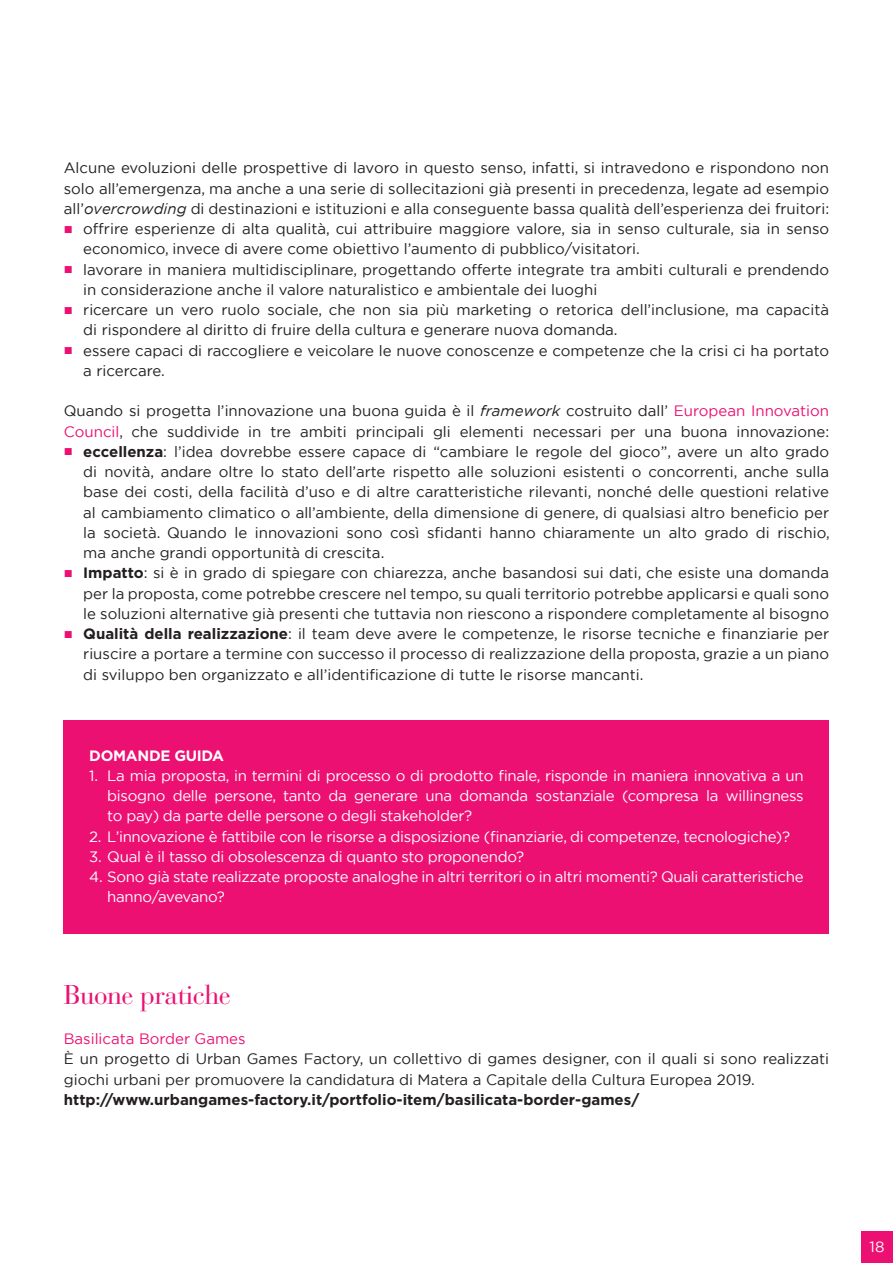
<style>
.page{position:relative;width:893px;height:1263px;background:#fff}
.page>*{position:absolute;margin:0;border:0;box-sizing:border-box;transform-origin:0 0}
.t1{font:27px "Bauer Bodoni Std";letter-spacing:-.02em;color:#ec1072}
.t2{font:15px/20.2px "Gotham";color:#231f20}
.t3{font:15px/20.2px "Gotham";letter-spacing:-.02em;color:#fff;text-align:justify}
.t4{font:700 15px "Gotham";color:#231f20}
.t5{font:15px "Gotham";color:#ec1072}
.t6{font:700 15px "Gotham";letter-spacing:-.02em;color:#fff}
.s1{font-style:italic}
.s2{font-family:"Arial";color:#ec1072}
.s3{color:#ec1072}
.s4{font-weight:700}
</style>
<div class="page">
<div style="left:861px;top:1231px;width:32px;height:32px;background:#ec1072"></div>
<div style="left:64px;top:720px;width:765px;height:213px;background:#ec1072"></div>
<p class="t2" style="left:64px;top:158px;width:767px;text-align:justify">Alcune evoluzioni delle prospettive di lavoro in questo senso, infatti, si intravedono e rispondono non solo all’emergenza, ma anche a una serie di sollecitazioni già presenti in precedenza, legate ad esempio all’<span class="s1">overcrowding</span> di destinazioni e istituzioni e alla conseguente bassa qualità dell’esperienza dei fruitori:</p>
<p class="t2" style="left:83px;top:218px;width:747px;text-indent:-20px"><span class="s2">■</span> offrire esperienze di alta qualità, cui attribuire maggiore valore, sia in senso culturale, sia in senso economico, invece di avere come obiettivo l’aumento di pubblico/visitatori.</p>
<p class="t2" style="left:83px;top:259px;width:747px;text-indent:-20px"><span class="s2">■</span> lavorare in maniera multidisciplinare, progettando offerte integrate tra ambiti culturali e prendendo in considerazione anche il valore naturalistico e ambientale dei luoghi</p>
<p class="t2" style="left:83px;top:299px;width:747px;text-indent:-20px"><span class="s2">■</span> ricercare un vero ruolo sociale, che non sia più marketing o retorica dell’inclusione, ma capacità di rispondere al diritto di fruire della cultura e generare nuova domanda.</p>
<p class="t2" style="left:83px;top:340px;width:747px;text-indent:-20px"><span class="s2">■</span> essere capaci di raccogliere e veicolare le nuove conoscenze e competenze che la crisi ci ha portato a ricercare.</p>
<p class="t2" style="left:64px;top:401px;width:767px">Quando si progetta l’innovazione una buona guida è il <span class="s1">framework</span> costruito dall’ <span class="s3">European Innovation<br>Council</span>, che suddivide in tre ambiti principali gli elementi necessari per una buona innovazione:</p>
<p class="t2" style="left:83px;top:441px;width:748px;text-align:justify;text-indent:-20px"><span class="s2">■</span> <span class="s4">eccellenza</span>: l’idea dovrebbe essere capace di “cambiare le regole del gioco”, avere un alto grado di novità, andare oltre lo stato dell’arte rispetto alle soluzioni esistenti o concorrenti, anche sulla base dei costi, della facilità d’uso e di altre caratteristiche rilevanti, nonché delle questioni relative al cambiamento climatico o all’ambiente, della dimensione di genere, di qualsiasi altro beneficio per la società. Quando le innovazioni sono così sfidanti hanno chiaramente un alto grado di rischio, ma anche grandi opportunità di crescita.</p>
<p class="t2" style="left:83px;top:563px;width:747px;text-align:justify;text-indent:-20px"><span class="s2">■</span> <span class="s4">Impatto</span>: si è in grado di spiegare con chiarezza, anche basandosi sui dati, che esiste una domanda per la proposta, come potrebbe crescere nel tempo, su quali territorio potrebbe applicarsi e quali sono le soluzioni alternative già presenti che tuttavia non riescono a rispondere completamente al bisogno</p>
<p class="t2" style="left:83px;top:623px;width:747px;text-align:justify;text-indent:-20px"><span class="s2">■</span> <span class="s4">Qualità della realizzazione</span>: il team deve avere le competenze, le risorse tecniche e finanziarie per riuscire a portare a termine con successo il processo di realizzazione della proposta, grazie a un piano di sviluppo ben organizzato e all’identificazione di tutte le risorse mancanti.</p>
<p class="t6" style="left:89px;top:745px;width:136px">DOMANDE GUIDA</p>
<p class="t3" style="left:107px;top:765px;width:698px;text-indent:-18px">1. La mia proposta, in termini di processo o di prodotto finale, risponde in maniera innovativa a un bisogno delle persone, tanto da generare una domanda sostanziale (compresa la willingness to pay) da parte delle persone o degli stakeholder?</p>
<p class="t3" style="left:89px;top:826px;width:702px">2. L’innovazione è fattibile con le risorse a disposizione (finanziarie, di competenze, tecnologiche)?</p>
<p class="t3" style="left:89px;top:846px;width:436px">3. Qual è il tasso di obsolescenza di quanto sto proponendo?</p>
<p class="t3" style="left:107px;top:866px;width:698px;text-indent:-18px">4. Sono già state realizzate proposte analoghe in altri territori o in altri momenti? Quali caratteristiche hanno/avevano?</p>
<h1 class="t1" style="left:64px;top:978px;width:168px">Buone pratiche</h1>
<p class="t5" style="left:64px;top:1029px;width:183px">Basilicata Border Games</p>
<p class="t2" style="left:64px;top:1049px;width:767px">È un progetto di Urban Games Factory, un collettivo di games designer, con il quali si sono realizzati giochi urbani per promuovere la candidatura di Matera a Capitale della Cultura Europea 2019.</p>
<p class="t4" style="left:64px;top:1090px;width:577px">http://www.urbangames-factory.it/portfolio-item/basilicata-border-games/</p>
<p class="t3" style="left:870px;top:1236px;width:16px">18</p>
</div>
